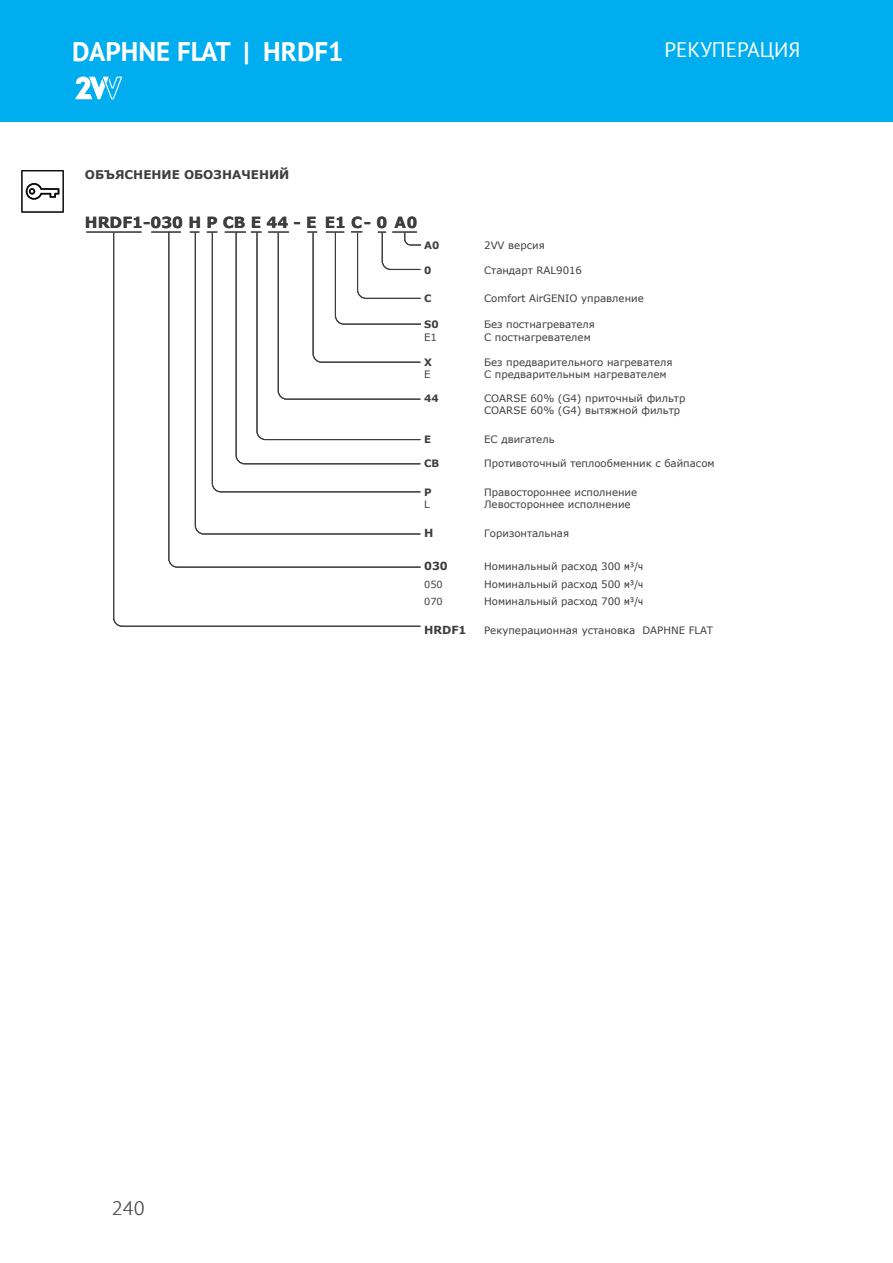
<style>
.page{position:relative;width:893px;height:1263px;background:#fff}
.page>*{position:absolute;margin:0;border:0;box-sizing:border-box;transform-origin:0 0}
.t1{font:700 27px "PT Sans";color:#fff}
.t2{font:21px "PT Sans";color:#fff}
.t3{font:300 21px "Myriad Pro";color:#57585a}
.t4{font:700 15.3px "Verdana";color:#3e3e3f}
.Titulek_TM{font:700 12px "Verdana";color:#3e3e3f}
.t5{font:700 11.1px "Verdana";color:#3e3e3f}
.t6{font:10.2px "Verdana";color:#3e3e3f}
.t7{font:700 10.2px "Verdana";color:#3e3e3f}
.t8{font:9.75px "Verdana";color:#3e3e3f}
.s1{color:#231f20}
</style>
<div class="page">
<div style="left:0;top:0;width:893px;height:122px;background:#00aeef"></div>
<svg style="left:75px;top:76px;width:47px;height:23px"></svg>
<hr style="left:86px;top:231px;width:56px;height:2px;background:#3e3e3f">
<svg style="left:113px;top:231px;width:308px;height:396px"></svg>
<svg style="left:168px;top:231px;width:253px;height:337px"></svg>
<svg style="left:194px;top:231px;width:227px;height:304px"></svg>
<svg style="left:235px;top:231px;width:186px;height:234px"></svg>
<svg style="left:21px;top:170px;width:43px;height:43px"></svg>
<h1 class="t1" style="left:72px;top:34px;width:273px">DAPHNE FLAT | HRDF1</h1>
<h2 class="t2" style="left:664px;top:36px;width:137px">РЕКУПЕРАЦИЯ</h2>
<h2 class="t2" style="left:653px;top:42px;width:149px">HEAT RECOVERY</h2>
<p class="Titulek_TM" style="left:85px;top:166px;width:206px">ОБЪЯСНЕНИЕ ОБОЗНАЧЕНИЙ</p>
<p class="t4" style="left:85px;top:212px;width:334px">HRDF1-030 H P CB E 44 -‑ E E1 C-‑ 0 A0</p>
<h2 class="t3" style="left:112px;top:1195px;width:34px">240</h2>
<p class="t7" style="left:424px;top:238px;width:17px">A0</p>
<p class="t6" style="left:484px;top:238px;width:62px">2VV версия</p>
<p class="t7" style="left:424px;top:263px;width:9px">0</p>
<p class="t6" style="left:484px;top:263px;width:99px">Стандарт RAL9016</p>
<p class="t7" style="left:424px;top:291px;width:9px">C</p>
<p class="t6" style="left:484px;top:291px;width:161px">Comfort AirGENIO управление</p>
<p class="t7" style="left:424px;top:317px;width:16px">S0</p>
<p class="t6" style="left:484px;top:317px;width:112px">Без постнагревателя</p>
<p class="t6" style="left:424px;top:331px;width:14px">E1</p>
<p class="t6" style="left:484px;top:331px;width:108px">С постнагревателем</p>
<p class="t7" style="left:424px;top:355px;width:9px">X</p>
<p class="t6" style="left:484px;top:355px;width:190px">Без предварительного нагревателя</p>
<p class="t6" style="left:424px;top:367px;width:8px">E</p>
<p class="t6" style="left:484px;top:367px;width:184px">С предварительным нагревателем</p>
<p class="t7" style="left:424px;top:391px;width:16px">44</p>
<p class="t6" style="left:484px;top:391px;width:203px">COARSE 60% (G4) приточный фильтр</p>
<p class="t6" style="left:484px;top:404px;width:197px">COARSE 60% (G4) вытяжной фильтр</p>
<p class="t7" style="left:424px;top:432px;width:8px">E</p>
<p class="t6" style="left:484px;top:432px;width:72px">EC двигатель</p>
<p class="t7" style="left:424px;top:456px;width:17px">CB</p>
<p class="t6" style="left:484px;top:457px;width:232px">Противоточный теплообменник с байпасом</p>
<p class="t7" style="left:424px;top:485px;width:9px">P</p>
<p class="t6" style="left:484px;top:485px;width:155px">Правостороннее исполнение</p>
<p class="t6" style="left:424px;top:497px;width:7px">L</p>
<p class="t6" style="left:484px;top:497px;width:148px">Левостороннее исполнение</p>
<p class="t5" style="left:424px;top:525px;width:11px">H</p>
<p class="t6" style="left:484px;top:526px;width:86px">Горизонтальная</p>
<p class="t5" style="left:424px;top:558px;width:25px">030</p>
<p class="t6" style="left:484px;top:559px;width:160px">Номинальный расход 300 <span class="s1">м³/ч</span></p>
<p class="t8" style="left:424px;top:577px;width:20px">050</p>
<p class="t6" style="left:484px;top:577px;width:160px">Номинальный расход 500 <span class="s1">м³/ч</span></p>
<p class="t8" style="left:424px;top:595px;width:20px">070</p>
<p class="t6" style="left:484px;top:594px;width:160px">Номинальный расход 700 <span class="s1">м³/ч</span></p>
<p class="t5" style="left:424px;top:622px;width:44px">HRDF1</p>
<p class="t6" style="left:484px;top:623px;width:230px">Рекуперационная установка DAPHNE FLAT</p>
</div>
